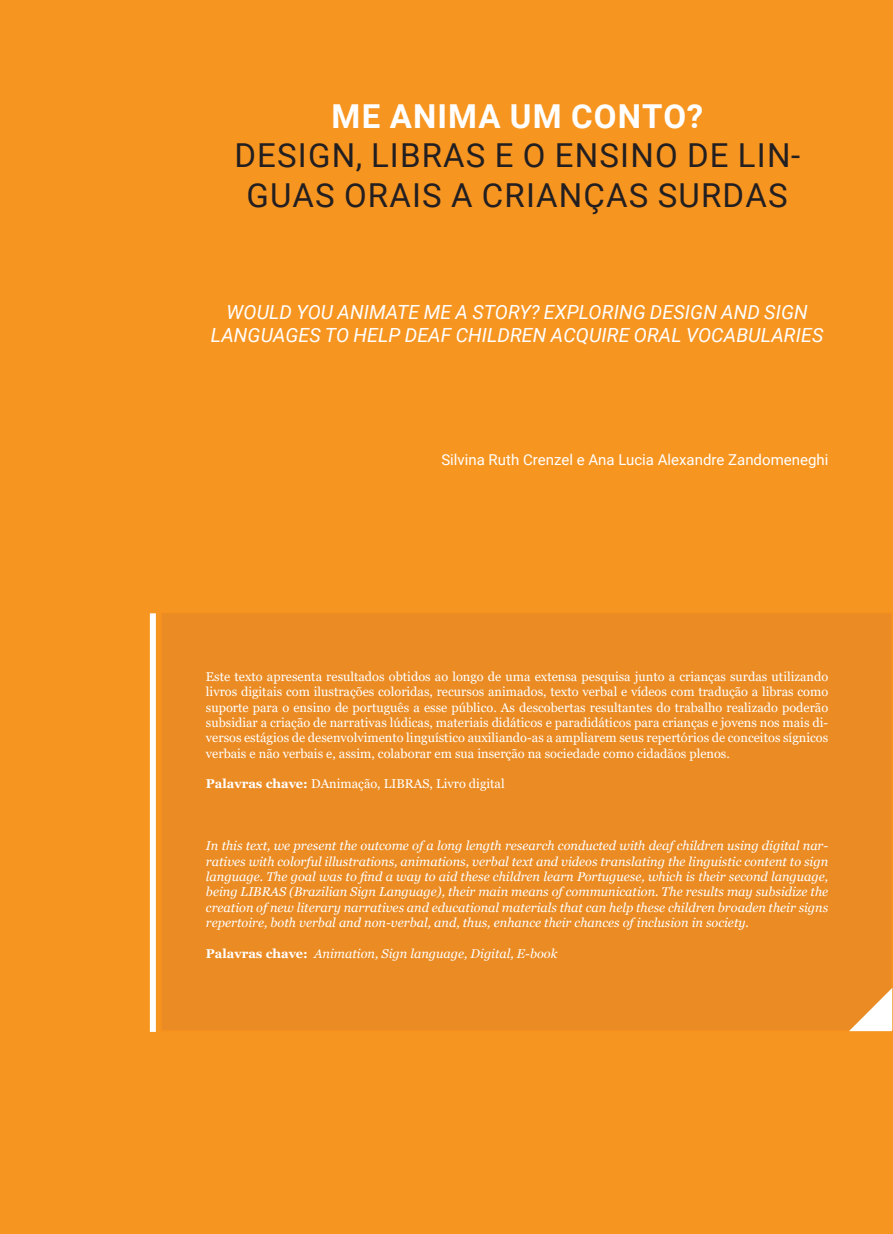
<style>
.page{position:relative;width:893px;height:1234px;background:#fff}
.page>*{position:absolute;margin:0;border:0;box-sizing:border-box;transform-origin:0 0}
.Título_original{font:33px/39.6px "Roboto";letter-spacing:.035em;color:#231f20;text-align:center}
.Título_ENG{font:italic 19.5px/23.4px "Roboto";letter-spacing:.005em;color:#fff;text-align:center}
.Autores{font:15px "Roboto";color:#fff}
.Resumo_EN{font:italic 12.75px/15.3px "Georgia";color:#fff;text-align:justify}
.Resumo_PORT{font:12.75px/15.3px "Georgia";color:#fff;text-align:justify}
.s1{font-weight:700;color:#fff}
.s2{font-weight:700}
.s3{font-weight:700;font-style:normal}
</style>
<div class="page">
<div style="left:0;top:0;width:893px;height:1233px;background:#f79521"></div>
<div style="left:161px;top:612px;width:731px;height:418px;background:#ea8b23"></div>
<div style="left:160px;top:611px;width:733px;height:420px;border:2px solid #f7931d"></div>
<svg style="left:847px;top:985px;width:46px;height:47px"></svg>
<div style="left:150px;top:613px;width:6px;height:418px;background:#fff"></div>
<p class="Título_original" style="left:234px;top:95px;width:567px"><span class="s1">ME ANIMA UM CONTO?<br></span>DESIGN, LIBRAS E O ENSINO DE LIN-<br>GUAS ORAIS A CRIANÇAS SURDAS</p>
<p class="Título_ENG" style="left:211px;top:299px;width:614px">WOULD YOU ANIMATE ME A STORY? EXPLORING DESIGN AND SIGN<br>LANGUAGES TO HELP DEAF CHILDREN ACQUIRE ORAL VOCABULARIES</p>
<p class="Autores" style="left:441px;top:448px;width:388px">Silvina Ruth Crenzel e Ana Lucia Alexandre Zandomeneghi</p>
<p class="Resumo_PORT" style="left:206px;top:669px;width:624px">Este texto apresenta resultados obtidos ao longo de uma extensa pesquisa junto a crianças surdas utilizando livros digitais com ilustrações coloridas, recursos animados, texto verbal e vídeos com tradução a libras como suporte para o ensino de português a esse público. As descobertas resultantes do trabalho realizado poderão subsidiar a criação de narrativas lúdicas, materiais didáticos e paradidáticos para crianças e jovens nos mais di&shy;versos estágios de desenvolvimento linguístico auxiliando-as a ampliarem seus repertórios de conceitos sígnicos verbais e não verbais e, assim, colaborar em sua inserção na sociedade como cidadãos plenos.</p>
<p class="Resumo_PORT" style="left:206px;top:776px;width:300px"><span class="s2">Palavras chave:</span> DAnimação, LIBRAS, Livro digital</p>
<p class="Resumo_EN" style="left:206px;top:838px;width:624px">In this text, we present the outcome of a long length research conducted with deaf children using digital nar&shy;ratives with colorful illustrations, animations, verbal text and videos translating the linguistic content to sign language. The goal was to find a way to aid these children learn Portuguese, which is their second language, being LIBRAS (Brazilian Sign Language), their main means of communication. The results may subsidize the creation of new literary narratives and educational materials that can help these children broaden their signs repertoire, both verbal and non-verbal, and, thus, enhance their chances of inclusion in society.</p>
<p class="Resumo_EN" style="left:206px;top:945px;width:353px"><span class="s3">Palavras chave:</span> Animation, Sign language, Digital, E-book</p>
</div>
